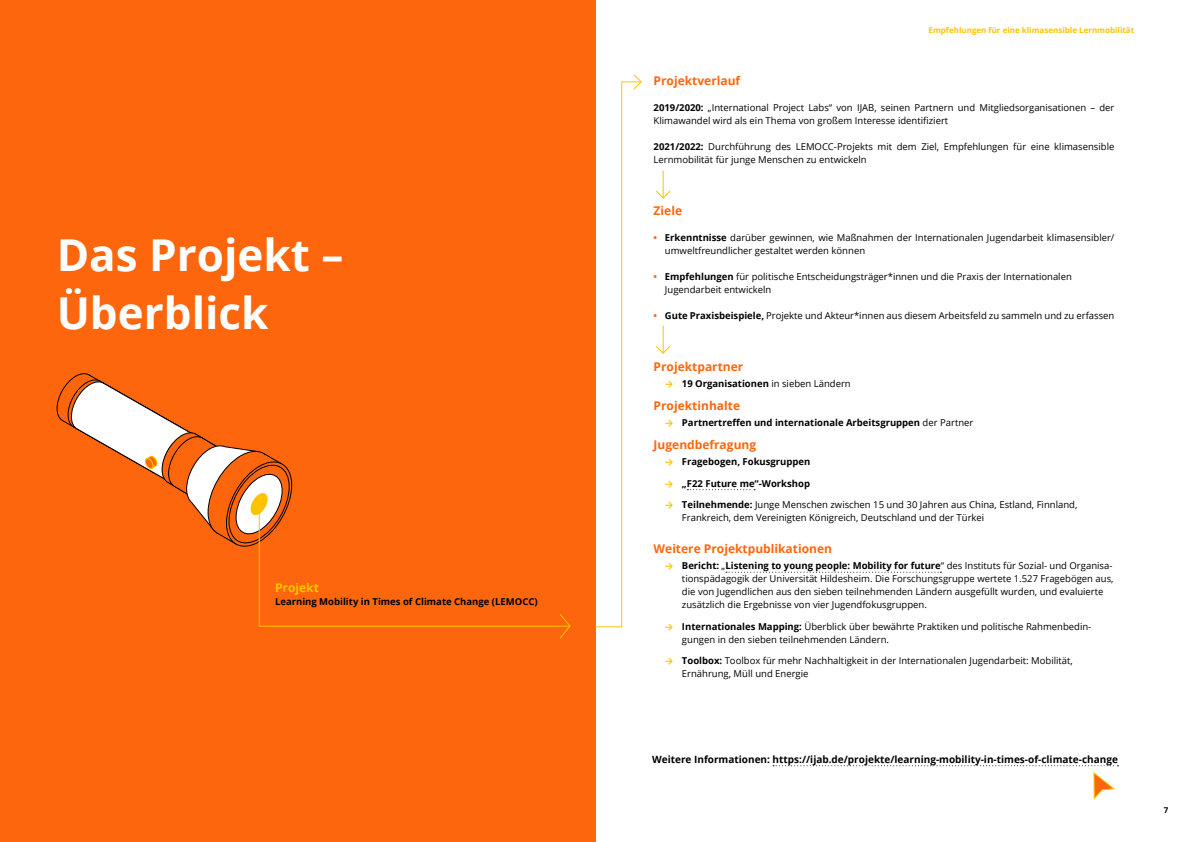
<style>
.page{position:relative;width:1191px;height:842px;background:#fff}
.page>*{position:absolute;margin:0;border:0;box-sizing:border-box;transform-origin:0 0}
.H1_nicht_numm{font:700 44px "Open Sans";color:#fff}
.H3_Stumm{font:700 12px "Open Sans";color:#fe660d}
.H3_Stumm-2{font:700 12px "Open Sans";color:#fdc300}
.Intro_10_pt_Spaltens{font:700 10px "Open Sans";color:#000}
.Copy_9{font:9.5px/13px "Open Sans";color:#000}
.H3_Stumm-3{font:700 9.5px "Open Sans";color:#000}
.t1{font:700 8px "Open Sans";color:#fdc300}
.t2{font:700 8px "Open Sans";color:#000}
.s1{font-weight:700}
.s2{font-weight:700;color:#fe660d}
.s3{font-family:"Calibri";color:#fdc300}
.s4{font-weight:400}
.s5{font-family:"Calibri";font-weight:700;color:#fdc300}
</style>
<div class="page">
<div style="left:0;top:0;width:595px;height:842px;background:#fe660d"></div>
<svg style="left:687px;top:489px;width:68px;height:1px"></svg>
<svg style="left:726px;top:572px;width:215px;height:1px"></svg>
<svg style="left:56px;top:373px;width:515px;height:266px"></svg>
<svg style="left:595px;top:73px;width:47px;height:555px"></svg>
<svg style="left:655px;top:170px;width:16px;height:29px"></svg>
<svg style="left:655px;top:326px;width:16px;height:28px"></svg>
<svg style="left:773px;top:765px;width:345px;height:35px"></svg>
<p class="H1_nicht_numm" style="left:57px;top:224px;width:288px">Das Projekt –</p>
<p class="H1_nicht_numm" style="left:57px;top:282px;width:213px">Überblick</p>
<p class="H3_Stumm-2" style="left:275px;top:579px;width:45px">Projekt</p>
<p class="H3_Stumm-3" style="left:275px;top:595px;width:264px">Learning Mobility in Times of Climate Change (LEMOCC)</p>
<p class="t1" style="left:928px;top:25px;width:207px">Empfehlungen für eine klimasensible Lernmobilität</p>
<p class="H3_Stumm" style="left:653px;top:72px;width:88px">Projektverlauf</p>
<p class="Copy_9" style="left:653px;top:101px;width:462px"><span class="s1">2019/2020:</span> „International Project Labs“ von IJAB, seinen Partnern und Mitgliedsorganisationen – der<br>Klimawandel wird als ein Thema von großem Interesse identifiziert</p>
<p class="Copy_9" style="left:653px;top:140px;width:462px"><span class="s1">2021/2022:</span> Durchführung des LEMOCC-Projekts mit dem Ziel, Empfehlungen für eine klimasensible<br>Lernmobilität für junge Menschen zu entwickeln</p>
<p class="H3_Stumm" style="left:653px;top:202px;width:30px">Ziele</p>
<p class="Copy_9" style="left:665px;top:231px;width:451px;text-indent:-11px"><span class="s2">•</span> <span class="s1">Erkenntnisse</span> darüber gewinnen, wie Maßnahmen der Internationalen Jugendarbeit klimasensibler/ umweltfreundlicher gestaltet werden können</p>
<p class="Copy_9" style="left:665px;top:270px;width:408px;text-indent:-11px"><span class="s2">•</span> <span class="s1">Empfehlungen</span> für politische Entscheidungsträger*innen und die Praxis der Internationalen<br>Jugendarbeit entwickeln</p>
<p class="Copy_9" style="left:653px;top:309px;width:462px"><span class="s2">•</span> <span class="s1">Gute Praxisbeispiele,</span> Projekte und Akteur*innen aus diesem Arbeitsfeld zu sammeln und zu erfassen</p>
<p class="H3_Stumm" style="left:653px;top:358px;width:91px">Projektpartner</p>
<p class="H3_Stumm-3" style="left:665px;top:377px;width:187px"><span class="s3">→</span> 19 Organisationen <span class="s4">in sieben Ländern</span></p>
<p class="H3_Stumm" style="left:653px;top:397px;width:88px">Projektinhalte</p>
<p class="H3_Stumm-3" style="left:665px;top:416px;width:310px"><span class="s3">→</span> Partnertreffen und internationale Arbeitsgruppen <span class="s4">der Partner</span></p>
<p class="H3_Stumm" style="left:653px;top:436px;width:104px">Jugendbefragung</p>
<p class="H3_Stumm-3" style="left:665px;top:455px;width:147px"><span class="s3">→</span> Fragebogen, Fokusgruppen</p>
<p class="H3_Stumm-3" style="left:665px;top:476px;width:147px"><span class="s3">→</span> „F22 Future me“-Workshop</p>
<p class="Copy_9" style="left:682px;top:498px;width:397px;text-indent:-17px"><span class="s5">→</span> <span class="s1">Teilnehmende:</span> Junge Menschen zwischen 15 und 30 Jahren aus China, Estland, Finnland,<br>Frankreich, dem Vereinigten Königreich, Deutschland und der Türkei</p>
<p class="H3_Stumm" style="left:653px;top:540px;width:180px">Weitere Projektpublikationen</p>
<p class="Copy_9" style="left:682px;top:559px;width:433px;text-indent:-17px"><span class="s5">→</span> <span class="s1">Bericht:</span> „<span class="s1">Listening to young people: Mobility for future</span>“ des Instituts für Sozial- und Organisa&shy;tionspädagogik der Universität Hildesheim. Die Forschungsgruppe wertete 1.527 Fragebögen aus, die von Jugendlichen aus den sieben teilnehmenden Ländern ausgefüllt wurden, und evaluierte zusätzlich die Ergebnisse von vier Jugendfokusgruppen.</p>
<p class="Copy_9" style="left:682px;top:619px;width:411px;text-indent:-17px"><span class="s5">→</span> <span class="s1">Internationales Mapping:</span> Überblick über bewährte Praktiken und politische Rahmenbedin&shy;gungen in den sieben teilnehmenden Ländern.</p>
<p class="Copy_9" style="left:682px;top:654px;width:392px;text-indent:-17px"><span class="s5">→</span> <span class="s1">Toolbox:</span> Toolbox für mehr Nachhaltigkeit in der Internationalen Jugendarbeit: Mobilität,<br>Ernährung, Müll und Energie</p>
<p class="Intro_10_pt_Spaltens" style="left:652px;top:752px;width:467px">Weitere Informationen: https://ijab.de/projekte/learning-mobility-in-times-of-climate-change</p>
<p class="t2" style="left:1163px;top:805px;width:6px">7</p>
</div>
